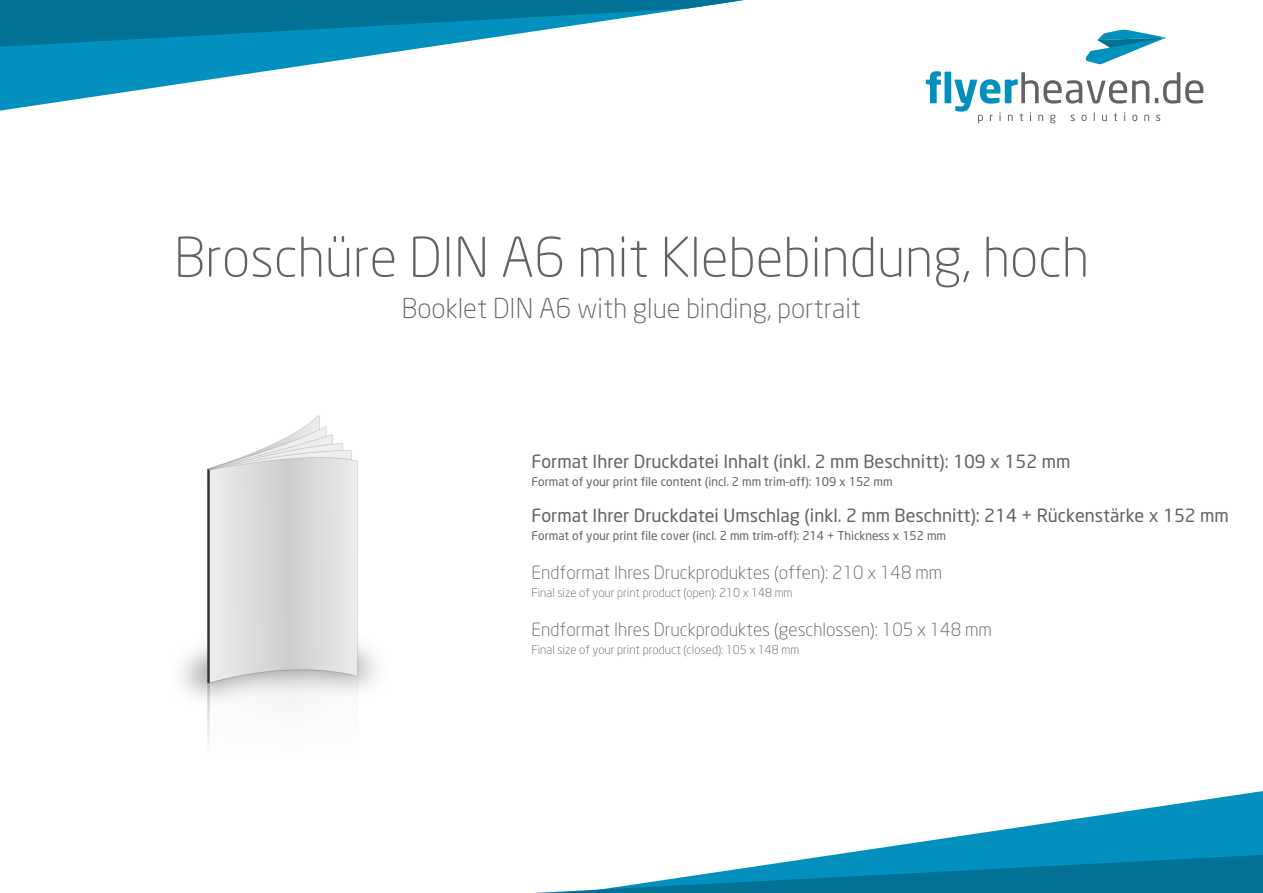
<style>
.page{position:relative;width:1263px;height:893px;background:#fff}
.page>*{position:absolute;margin:0;border:0;box-sizing:border-box;transform-origin:0 0}
.t1{font:300 54px "Neo Sans";color:#636366}
.t2{font:300 27px "Neo Sans";color:#636366}
.t3{font:18px "Neo Sans";color:#636366}
.t4{font:300 18px "Neo Sans";color:#636366}
.t5{font:12px "Neo Sans";color:#636366}
.t6{font:300 12px "Neo Sans";color:#636366}
</style>
<div class="page">
<svg style="left:0;top:47px;width:428px;height:64px"></svg>
<svg style="left:0;top:0;width:744px;height:47px"></svg>
<svg style="left:1085px;top:29px;width:81px;height:35px"></svg>
<svg style="left:1156px;top:115px;width:4px;height:6px"></svg>
<svg style="left:1155px;top:72px;width:48px;height:32px"></svg>
<svg style="left:926px;top:71px;width:15px;height:32px"></svg>
<div style="left:944px;top:72px;width:7px;height:31px;background:#0291be"></div>
<svg style="left:954px;top:72px;width:195px;height:51px"></svg>
<svg style="left:833px;top:791px;width:430px;height:64px"></svg>
<svg style="left:535px;top:855px;width:728px;height:38px"></svg>
<img style="left:182px;top:415px;width:195px;height:329px">
<h1 class="t1" style="left:174px;top:225px;width:916px">Broschüre DIN A6 mit Klebebindung, hoch</h1>
<h2 class="t2" style="left:402px;top:292px;width:461px">Booklet DIN A6 with glue binding, portrait</h2>
<p class="t3" style="left:531px;top:450px;width:540px">Format Ihrer Druckdatei Inhalt (inkl. 2 mm Beschnitt): 109 x 152 mm</p>
<p class="t5" style="left:531px;top:474px;width:363px">Format of your print file content (incl. 2 mm trim-off): 109 x 152 mm</p>
<p class="t3" style="left:531px;top:504px;width:699px">Format Ihrer Druckdatei Umschlag (inkl. 2 mm Beschnitt): 214 + Rückenstärke x 152 mm</p>
<p class="t5" style="left:531px;top:528px;width:416px">Format of your print file cover (incl. 2 mm trim-off): 214 + Thickness x 152 mm</p>
<p class="t4" style="left:531px;top:561px;width:412px">Endformat Ihres Druckproduktes (offen): 210 x 148 mm</p>
<p class="t6" style="left:531px;top:585px;width:262px">Final size of your print product (open): 210 x 148 mm</p>
<p class="t4" style="left:531px;top:618px;width:462px">Endformat Ihres Druckproduktes (geschlossen): 105 x 148 mm</p>
<p class="t6" style="left:531px;top:642px;width:269px">Final size of your print product (closed): 105 x 148 mm</p>
</div>
